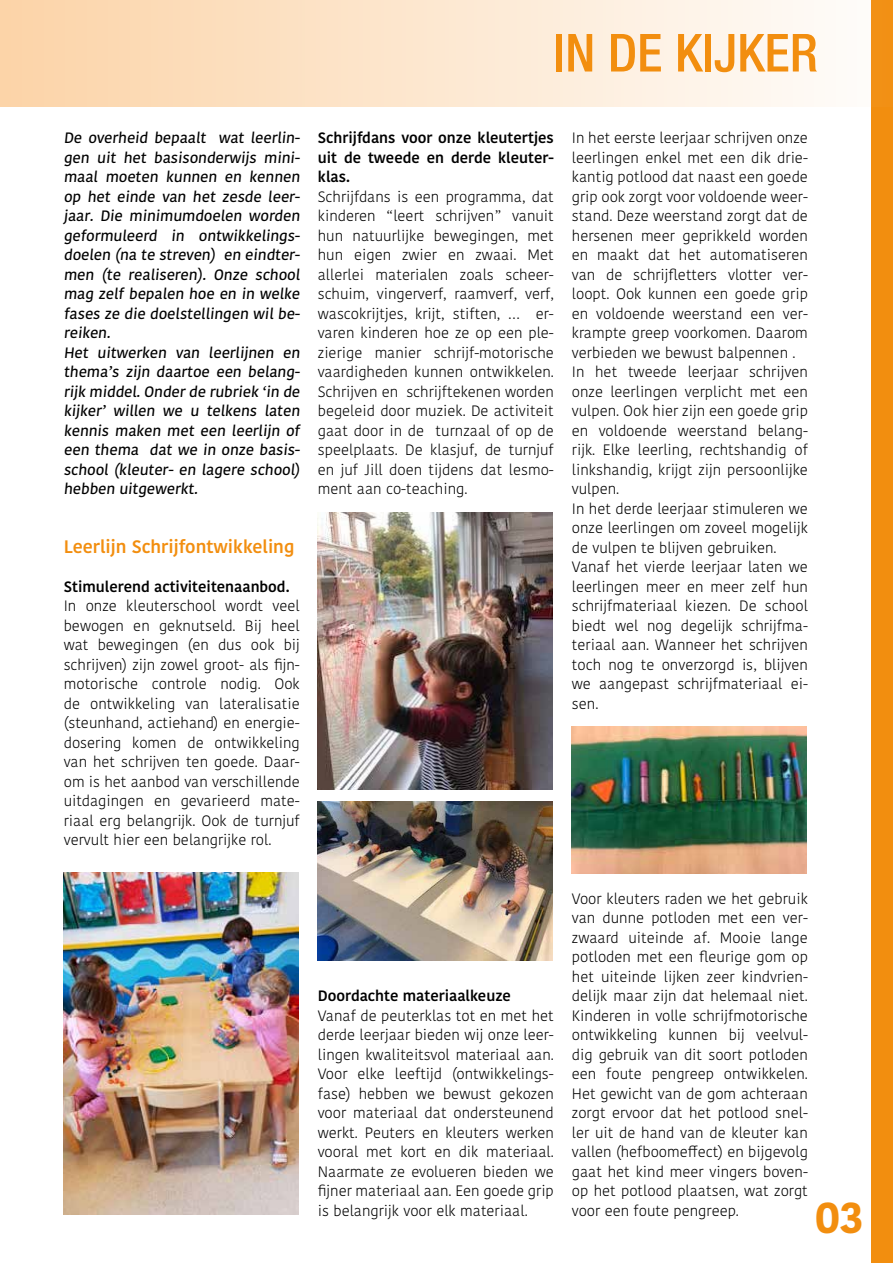
<style>
.page{position:relative;width:893px;height:1263px;background:#fff}
.page>*{position:absolute;margin:0;border:0;box-sizing:border-box;transform-origin:0 0}
.t1{font:500 condensed 52.5px "Helvetica Neue LT Std";color:#f28e0f}
.t2{font:700 45px "Kohinoor Devanagari";color:#f28e0f}
.t3{font:600 18px "Kohinoor Devanagari";color:#f28e0f}
.t4{font:300 15px/19.5px "Kohinoor Devanagari";color:#000;text-align:justify}
.t5{font:500 15px/19.5px "Kohinoor Devanagari";color:#000}
.t6{font:600 15px/19.5px "Kohinoor Devanagari";color:#000;text-align:justify}
</style>
<div class="page">
<div style="left:872px;top:0;width:21px;height:1263px;background:#f28e0f"></div>
<svg style="left:0;top:0;width:872px;height:106px;background:#fce7d0"></svg>
<img style="left:64px;top:873px;width:235px;height:342px">
<img style="left:318px;top:513px;width:235px;height:276px">
<img style="left:572px;top:727px;width:235px;height:146px">
<img style="left:318px;top:802px;width:235px;height:158px">
<h1 class="t1" style="left:553px;top:22px;width:266px">IN DE KIJKER</h1>
<p class="t5" style="left:64px;top:128px;width:240px">De overheid bepaalt wat leerlin&shy;gen uit het basisonderwijs mini&shy;maal moeten kunnen en kennen op het einde van het zesde leer&shy;jaar. Die minimumdoelen worden geformuleerd in ontwikkelings&shy;doelen (na te streven) en eindter&shy;men (te realiseren). Onze school mag zelf bepalen hoe en in welke fases ze die doelstellingen wil be&shy;reiken.<br>Het uitwerken van leerlijnen en thema’s zijn daartoe een belang&shy;rijk middel. Onder de rubriek ‘in de kij ker’ willen we u telkens laten kennis maken met een leerlijn of een thema dat we in onze basis&shy;school (kleuter- en lagere school) hebben uitgewerkt.</p>
<p class="t3" style="left:64px;top:536px;width:232px">Leerlijn Schrijfontwikkeling</p>
<p class="t6" style="left:64px;top:577px;width:227px">Stimulerend activiteitenaanbod.</p>
<p class="t4" style="left:64px;top:596px;width:238px">In onze kleuterschool wordt veel bewogen en geknutseld. Bij heel wat bewegingen (en dus ook bij schrijven) zijn zowel groot- als fijn&shy;motorische controle nodig. Ook de ontwikkeling van lateralisatie (steunhand, actiehand) en energie&shy;dosering komen de ontwikkeling van het schrijven ten goede. Daar&shy;om is het aanbod van verschillende uitdagingen en gevarieerd mate&shy;riaal erg belangrijk. Ook de turnjuf vervult hier een belangrijke rol.</p>
<p class="t6" style="left:318px;top:128px;width:238px">Schrijfdans voor onze kleutertjes uit de tweede en derde kleuter&shy;klas.</p>
<p class="t4" style="left:318px;top:187px;width:238px">Schrijfdans is een programma, dat kinderen “leert schrijven” vanuit hun natuurlijke bewegingen, met hun eigen zwier en zwaai. Met allerlei materialen zoals scheer&shy;schuim, vingerverf, raamverf, verf, wascokrijtjes, krijt, stiften, … er&shy;varen kinderen hoe ze op een ple&shy;zierige manier schrijf-motorische vaardigheden kunnen ontwikkelen.<br>Schrijven en schrijftekenen worden begeleid door muziek. De activiteit gaat door in de turnzaal of op de speelplaats. De klasjuf, de turnjuf en juf Jill doen tijdens dat lesmo&shy;ment aan co-teaching.</p>
<p class="t6" style="left:318px;top:986px;width:195px">Doordachte materiaalkeuze</p>
<p class="t4" style="left:318px;top:1006px;width:238px">Vanaf de peuterklas tot en met het derde leerjaar bieden wij onze leer&shy;lingen kwaliteitsvol materiaal aan.<br>Voor elke leeftijd (ontwikkelings&shy;fase) hebben we bewust gekozen voor materiaal dat ondersteunend werkt. Peuters en kleuters werken vooral met kort en dik materiaal.<br>Naarmate ze evolueren bieden we fijner materiaal aan. Een goede grip is belangrijk voor elk materiaal.</p>
<p class="t4" style="left:572px;top:128px;width:238px;text-align:left">In het eerste leerjaar schrijven onze leerlingen enkel met een dik drie&shy;kantig potlood dat naast een goede grip ook zorgt voor voldoende weer&shy;stand. Deze weerstand zorgt dat de hersenen meer geprikkeld worden en maakt dat het automatiseren van de schrijfletters vlotter ver&shy;loopt. Ook kunnen een goede grip en voldoende weerstand een ver&shy;krampte greep voorkomen. Daarom verbieden we bewust balpennen .<br>In het tweede leerjaar schrijven onze leerlingen verplicht met een vulpen. Ook hier zijn een goede grip en voldoende weerstand belang&shy;rijk. Elke leerling, rechtshandig of linkshandig, krijgt zijn persoonlijke vulpen.<br>In het derde leerjaar stimuleren we onze leerlingen om zoveel mogelijk de vulpen te blijven gebruiken.<br>Vanaf het vierde leerjaar laten we leerlingen meer en meer zelf hun schrijfmateriaal kiezen. De school biedt wel nog degelijk schrijfma&shy;teriaal aan. Wanneer het schrijven toch nog te onverzorgd is, blijven we aangepast schrijfmateriaal ei&shy;sen.</p>
<p class="t4" style="left:572px;top:889px;width:238px">Voor kleuters raden we het gebruik van dunne potloden met een ver&shy;zwaard uiteinde af. Mooie lange potloden met een fleurige gom op het uiteinde lijken zeer kindvrien&shy;delijk maar zijn dat helemaal niet.<br>Kinderen in volle schrijfmotorische ontwikkeling kunnen bij veelvul&shy;dig gebruik van dit soort potloden een foute pengreep ontwikkelen.<br>Het gewicht van de gom achteraan zorgt ervoor dat het potlood snel&shy;ler uit de hand van de kleuter kan vallen (hefboomeffect) en bijgevolg gaat het kind meer vingers boven&shy;op het potlood plaatsen, wat zorgt voor een foute pengreep.</p>
<h2 class="t2" style="left:815px;top:1177px;width:50px">03</h2>
</div>
